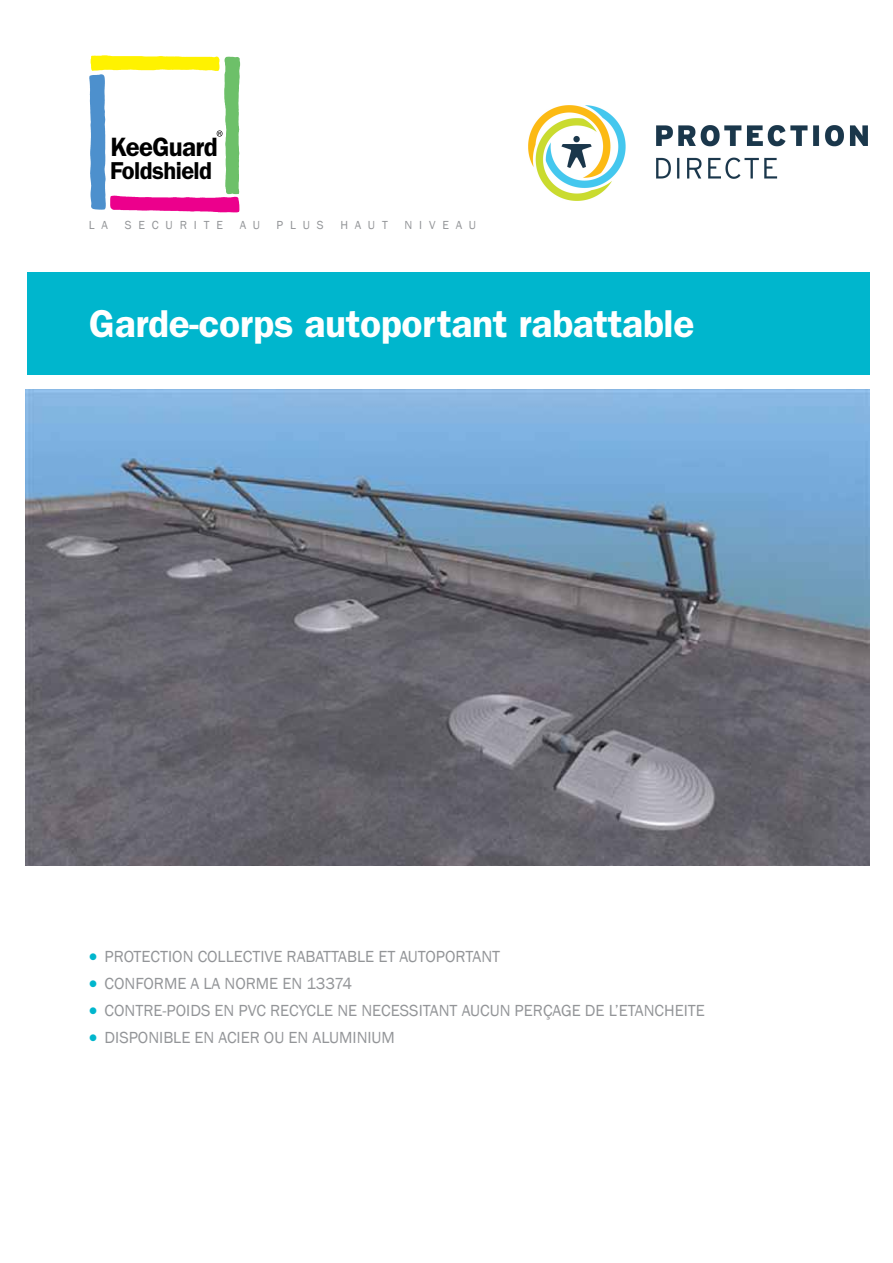
<style>
.page{position:relative;width:893px;height:1263px;background:#fff}
.page>*{position:absolute;margin:0;border:0;box-sizing:border-box;transform-origin:0 0}
.t1{font:600 39px "ITC Franklin Gothic Std";letter-spacing:-.01em;color:#fff}
.t2{font:600 26.7px "ITC Franklin Gothic Std";letter-spacing:-.025em;color:#000}
.t3{font:600 24.6px "ITC Franklin Gothic Std";letter-spacing:-.025em;color:#000}
.t4{font:16.5px "Franklin Gothic";color:#939598}
.t5{font:12px "Franklin Gothic";letter-spacing:.57em;color:#939598}
.s1{font-size:24px;color:#00b6cd}
</style>
<div class="page">
<div style="left:27px;top:272px;width:842px;height:103px;background:#00b6cd"></div>
<svg style="left:89px;top:55px;width:151px;height:157px"></svg>
<img style="left:26px;top:390px;width:843px;height:475px">
<img style="left:528px;top:105px;width:340px;height:96px">
<h2 class="t2" style="left:110px;top:131px;width:109px">KeeGuard</h2>
<h3 class="t3" style="left:110px;top:156px;width:103px">Foldshield</h3>
<p class="t5" style="left:89px;top:217px;width:21px">L A</p>
<p class="t5" style="left:125px;top:217px;width:100px">SECURITE</p>
<p class="t5" style="left:240px;top:217px;width:22px">A U</p>
<p class="t5" style="left:277px;top:217px;width:49px">PLUS</p>
<p class="t5" style="left:340px;top:217px;width:49px">HAUT</p>
<p class="t5" style="left:404px;top:217px;width:73px">NIVEAU</p>
<h1 class="t1" style="left:89px;top:301px;width:607px">Garde-corps autoportant rabattable</h1>
<p class="t4" style="left:85px;top:946px;width:417px"><span class="s1">•</span> PROTECTION COLLECTIVE RABATTABLE ET AUTOPORTANT</p>
<p class="t4" style="left:85px;top:973px;width:269px"><span class="s1">•</span> CONFORME A LA NORME EN 13374</p>
<p class="t4" style="left:85px;top:1000px;width:621px"><span class="s1">•</span> CONTRE-POIDS EN PVC RECYCLE NE NECESSITANT AUCUN PERÇAGE DE L’ETANCHEITE</p>
<p class="t4" style="left:85px;top:1027px;width:311px"><span class="s1">•</span> DISPONIBLE EN ACIER OU EN ALUMINIUM</p>
</div>
